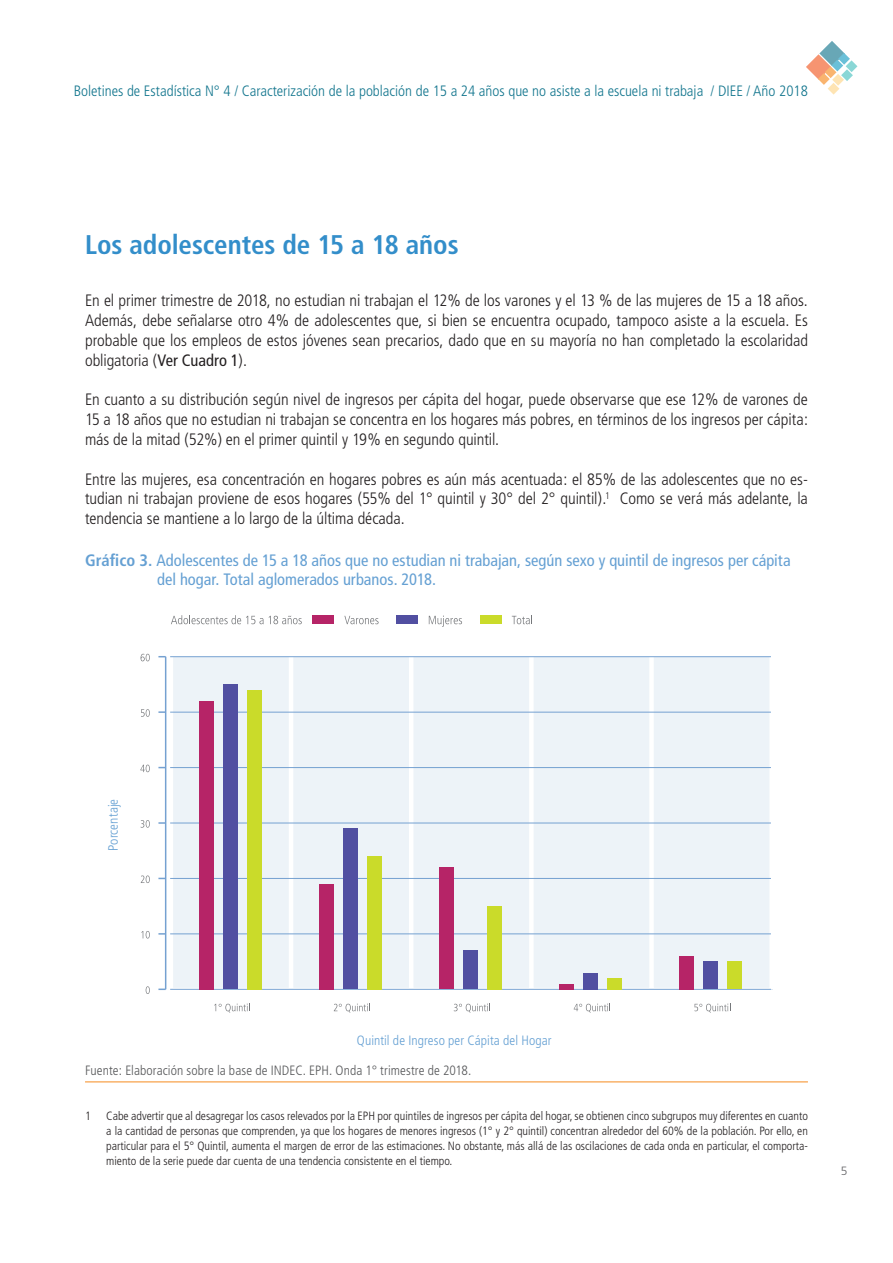
<style>
.page{position:relative;width:893px;height:1263px;background:#fff}
.page>*{position:absolute;margin:0;border:0;box-sizing:border-box;transform-origin:0 0}
.Titulos{font:700 condensed 27px "Frutiger";letter-spacing:-.005em;color:#338eca}
.texto_gral{font:300 condensed 16.5px/19.8px "Frutiger";letter-spacing:-.005em;color:#231f20;text-align:justify}
.FUENTES-GRAF-TABLAS{font:condensed 16.5px/19.8px "Frutiger";color:#65a0d3}
.t1{font:300 condensed 15px "Frutiger";color:#13768e}
.FUENTES-GRAF-TABLAS-2{font:300 condensed 13.5px "Frutiger";letter-spacing:.005em;color:#57585a}
.FUENTES-GRAF-TABLAS-3{font:300 condensed 13.5px "Frutiger";letter-spacing:.005em;color:#65a0d3}
.nota_al_pie{font:300 condensed 12px/15px "Frutiger";color:#231f20;text-align:justify}
.t2{font:300 12px "Frutiger";color:#636366}
.s1{font-weight:400}
.s2{font-weight:700}
</style>
<div class="page">
<svg style="left:806px;top:41px;width:51px;height:54px"></svg>
<hr style="left:85px;top:1081px;width:723px;height:1px;background:#f68b1f">
<div style="left:172px;top:657px;width:600px;height:332px;background:#edf3f8"></div>
<hr style="left:172px;top:989px;width:600px;height:1px;background:#75a1d1">
<hr style="left:170px;top:657px;width:3px;height:332px;background:#fff">
<hr style="left:290px;top:657px;width:3px;height:332px;background:#fff">
<hr style="left:410px;top:657px;width:3px;height:332px;background:#fff">
<hr style="left:531px;top:657px;width:3px;height:332px;background:#fff">
<hr style="left:651px;top:657px;width:3px;height:332px;background:#fff">
<hr style="left:170px;top:988px;width:601px;height:3px;background:#fff">
<hr style="left:289px;top:657px;width:3px;height:332px;background:#fff">
<hr style="left:409px;top:657px;width:3px;height:332px;background:#fff">
<hr style="left:529px;top:657px;width:3px;height:332px;background:#fff">
<hr style="left:649px;top:657px;width:3px;height:332px;background:#fff">
<hr style="left:769px;top:657px;width:3px;height:332px;background:#fff">
<svg style="left:146px;top:986px;width:4px;height:8px"></svg>
<svg style="left:141px;top:931px;width:9px;height:7px"></svg>
<svg style="left:141px;top:875px;width:9px;height:8px"></svg>
<svg style="left:141px;top:820px;width:9px;height:8px"></svg>
<svg style="left:140px;top:765px;width:10px;height:7px"></svg>
<svg style="left:141px;top:709px;width:9px;height:8px"></svg>
<svg style="left:141px;top:654px;width:9px;height:7px"></svg>
<hr style="left:165px;top:657px;width:1px;height:332px;background:#75a1d1">
<hr style="left:170px;top:989px;width:601px;height:1px;background:#75a1d1">
<hr style="left:170px;top:934px;width:601px;height:1px;background:#75a1d1">
<hr style="left:170px;top:878px;width:601px;height:1px;background:#75a1d1">
<hr style="left:170px;top:823px;width:601px;height:1px;background:#75a1d1">
<hr style="left:170px;top:767px;width:601px;height:1px;background:#75a1d1">
<hr style="left:170px;top:712px;width:601px;height:1px;background:#75a1d1">
<hr style="left:170px;top:656px;width:601px;height:1px;background:#75a1d1">
<div style="left:199px;top:701px;width:14px;height:288px;background:#b62467"></div>
<div style="left:319px;top:884px;width:15px;height:105px;background:#b62467"></div>
<div style="left:439px;top:867px;width:15px;height:122px;background:#b62467"></div>
<div style="left:559px;top:984px;width:15px;height:5px;background:#b62467"></div>
<div style="left:680px;top:956px;width:14px;height:33px;background:#b62467"></div>
<div style="left:223px;top:684px;width:14px;height:305px;background:#514fa1"></div>
<div style="left:343px;top:828px;width:15px;height:161px;background:#514fa1"></div>
<div style="left:463px;top:950px;width:15px;height:39px;background:#514fa1"></div>
<div style="left:583px;top:973px;width:15px;height:16px;background:#514fa1"></div>
<div style="left:704px;top:961px;width:14px;height:28px;background:#514fa1"></div>
<div style="left:247px;top:690px;width:14px;height:299px;background:#cadb2a"></div>
<div style="left:367px;top:856px;width:15px;height:133px;background:#cadb2a"></div>
<div style="left:487px;top:906px;width:15px;height:83px;background:#cadb2a"></div>
<div style="left:607px;top:978px;width:15px;height:11px;background:#cadb2a"></div>
<div style="left:728px;top:961px;width:14px;height:28px;background:#cadb2a"></div>
<svg style="left:158px;top:988px;width:8px;height:2px"></svg>
<svg style="left:158px;top:933px;width:7px;height:2px"></svg>
<svg style="left:158px;top:822px;width:7px;height:2px"></svg>
<svg style="left:158px;top:711px;width:7px;height:2px"></svg>
<svg style="left:694px;top:1003px;width:37px;height:9px"></svg>
<svg style="left:574px;top:1003px;width:36px;height:9px"></svg>
<svg style="left:454px;top:1003px;width:36px;height:9px"></svg>
<svg style="left:334px;top:1003px;width:36px;height:9px"></svg>
<svg style="left:214px;top:1003px;width:36px;height:9px"></svg>
<div style="left:397px;top:615px;width:21px;height:9px;background:#514fa1"></div>
<svg style="left:429px;top:616px;width:33px;height:11px"></svg>
<svg style="left:171px;top:615px;width:131px;height:9px"></svg>
<svg style="left:344px;top:616px;width:35px;height:8px"></svg>
<div style="left:313px;top:615px;width:21px;height:9px;background:#b62467"></div>
<div style="left:480px;top:615px;width:22px;height:9px;background:#cadb2a"></div>
<svg style="left:512px;top:615px;width:20px;height:9px"></svg>
<p class="t1" style="left:74px;top:83px;width:736px">Boletines de Estadística N° 4 / Caracterización de la población de 15 a 24 años que no asiste a la escuela ni trabaja / DIEE / Año 2018</p>
<p class="Titulos" style="left:85px;top:229px;width:375px">Los adolescentes de 15 a 18 años</p>
<p class="texto_gral" style="left:85px;top:291px;width:724px">En el primer trimestre de 2018, no estudian ni trabajan el 12% de los varones y el 13 % de las mujeres de 15 a 18 años.<br>Además, debe señalarse otro 4% de adolescentes que, si bien se encuentra ocupado, tampoco asiste a la escuela. Es probable que los empleos de estos jóvenes sean precarios, dado que en su mayoría no han completado la escolaridad obligatoria (<span class="s1">Ver Cuadro 1</span>).</p>
<p class="texto_gral" style="left:85px;top:390px;width:724px">En cuanto a su distribución según nivel de ingresos per cápita del hogar, puede observarse que ese 12% de varones de 15 a 18 años que no estudian ni trabajan se concentra en los hogares más pobres, en términos de los ingresos per cápita: más de la mitad (52%) en el primer quintil y 19% en segundo quintil.</p>
<p class="texto_gral" style="left:85px;top:469px;width:724px">Entre las mujeres, esa concentración en hogares pobres es aún más acentuada: el 85% de las adolescentes que no es&shy;tudian ni trabajan proviene de esos hogares (55% del 1° quintil y 30° del 2° quintil).<sup>1</sup> Como se verá más adelante, la tendencia se mantiene a lo largo de la última década.</p>
<p class="FUENTES-GRAF-TABLAS" style="left:157px;top:550px;width:635px;text-indent:-72px"><span class="s2">Gráfico 3.</span> Adolescentes de 15 a 18 años que no estudian ni trabajan, según sexo y quintil de ingresos per cápita del hogar. Total aglomerados urbanos. 2018.</p>
<p class="FUENTES-GRAF-TABLAS-3" style="left:105px;top:851px;width:54px;rotate:-90deg">Porcentaje</p>
<p class="FUENTES-GRAF-TABLAS-3" style="left:357px;top:1033px;width:196px">Quintil de Ingreso per Cápita del Hogar</p>
<p class="FUENTES-GRAF-TABLAS-2" style="left:85px;top:1063px;width:388px">Fuente: Elaboración sobre la base de INDEC. EPH. Onda 1° trimestre de 2018.</p>
<p class="nota_al_pie" style="left:85px;top:1109px;width:7px">1</p>
<p class="nota_al_pie" style="left:106px;top:1109px;width:703px">Cabe advertir que al desagregar los casos relevados por la EPH por quintiles de ingresos per cápita del hogar, se obtienen cinco subgrupos muy diferentes en cuanto a la cantidad de personas que comprenden, ya que los hogares de menores ingresos (1° y 2° quintil) concentran alrededor del 60% de la población. Por ello, en particular para el 5° Quintil, aumenta el margen de error de las estimaciones. No obstante, más allá de las oscilaciones de cada onda en particular, el comporta&shy;miento de la serie puede dar cuenta de una tendencia consistente en el tiempo.</p>
<p class="t2" style="left:841px;top:1163px;width:8px">5</p>
</div>
